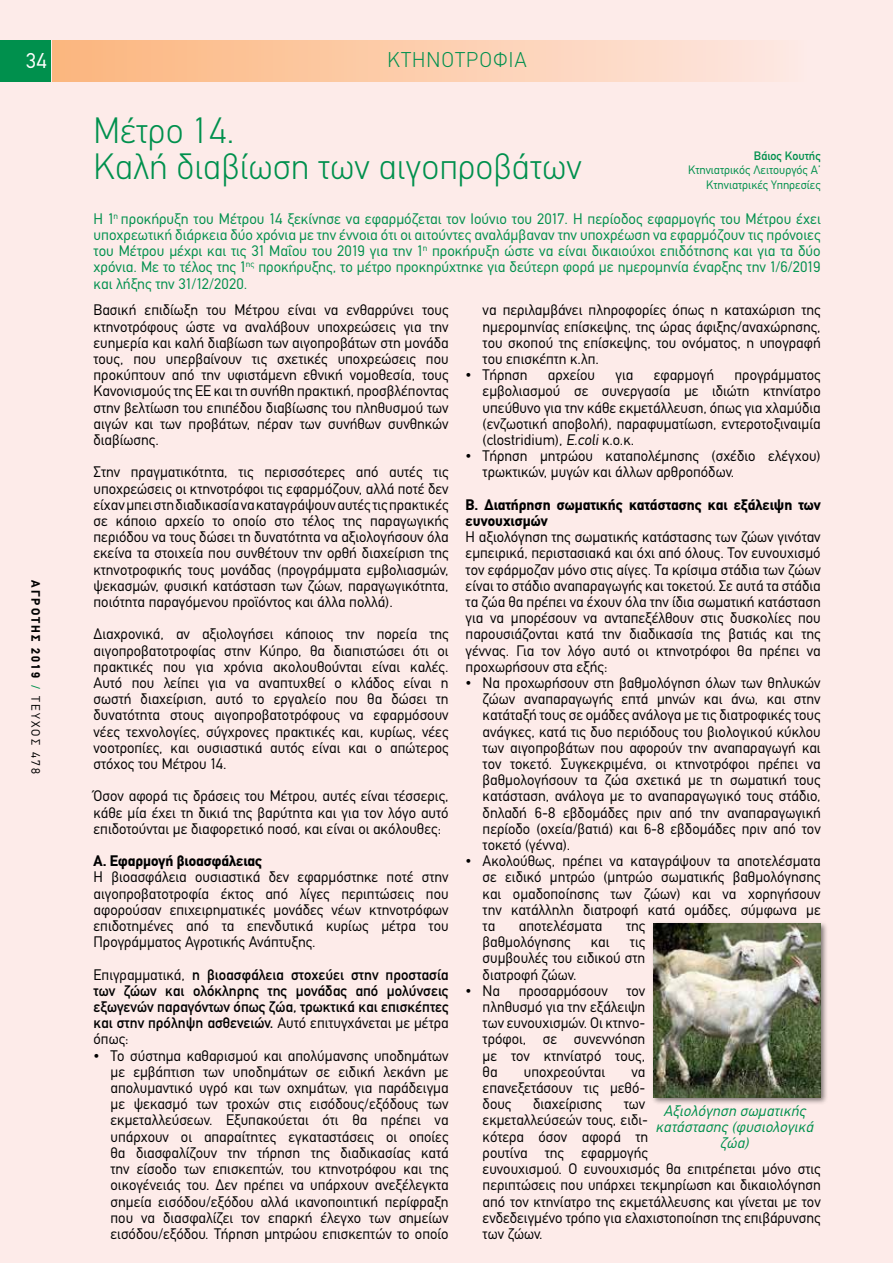
<style>
.page{position:relative;width:893px;height:1263px;background:#fde8e6}
.page>*{position:absolute;margin:0;border:0;box-sizing:border-box;transform-origin:0 0}
.t1{font:300 36px/36px "CF Din";color:#00904d}
.t2{font:300 21px "CF Din";letter-spacing:.05em;color:#00904d}
.t3{font:21px "CF Din";color:#fff}
.t4{font:15px/16.2px "CF Din";color:#000;text-align:justify}
.t5{font:15px/16.2px "CF Din";color:#00904d;text-align:justify}
.t6{font:15px/16.2px "CF Din";color:#000;text-align:justify}
.t7{font:700 15px/16.2px "CF Din";color:#000}
.t8{font:italic 15px/16.2px "CF Din";color:#00904d;text-align:center}
.t9{font:12px/14.4px "CF Din";color:#00904d;text-align:right}
.t10{font:700 12px "CF Din";letter-spacing:.175em;color:#000}
.t11{font:12px "CF Din";color:#00904d}
.s1{font-weight:400;color:#00904d}
.s2{font-weight:400}
.s3{font-style:inherit}
</style>
<div class="page">
<div style="left:0;top:40px;width:51px;height:41px;background:#00904d"></div>
<div style="left:53px;top:40px;width:756px;height:41px;background:linear-gradient(to right,#fbb57c,#fde8e3)"></div>
<div style="left:651px;top:921px;width:178px;height:184px;background:#000;opacity:.5"></div>
<img style="left:654px;top:924px;width:167px;height:173px">
<h2 class="t3" style="left:26px;top:49px;width:22px">34</h2>
<p class="t10" style="left:42px;top:580px;width:195px;rotate:90deg">AΓΡΟΤΗΣ 2019 <span class="s1">/</span> <span class="s2">TEΥΧΟΣ 478</span></p>
<h2 class="t2" style="left:387px;top:48px;width:141px">ΚΤΗΝΟΤΡΟΦΙΑ</h2>
<h1 class="t1" style="left:94px;top:113px;width:490px">Μέτρο 14.<br>Καλή διαβίωση των αιγοπροβάτων</h1>
<p class="t5" style="left:94px;top:211px;width:729px">Η 1<sup>η</sup> προκήρυξη του Μέτρου 14 ξεκίνησε να εφαρμόζεται τον Ιούνιο του 2017. Η περίοδος εφαρμογής του Μέτρου έχει υποχρεωτική διάρκεια δύο χρόνια με την έννοια ότι οι αιτούντες αναλάμβαναν την υποχρέωση να εφαρμόζουν τις πρόνοιες του Μέτρου μέχρι και τις 31 Μαΐου του 2019 για την 1<sup>η</sup> προκήρυξη ώστε να είναι δικαιούχοι επιδότησης και για τα δύο χρόνια. Με το τέλος της 1<sup>ης</sup> προκήρυξης, το μέτρο προκηρύχτηκε για δεύτερη φορά με ημερομηνία έναρξης την 1/6/2019 και λήξης την 31/12/2020.</p>
<p class="t4" style="left:94px;top:302px;width:357px">Βασική επιδίωξη του Μέτρου είναι να ενθαρρύνει τους κτηνοτρόφους ώστε να αναλάβουν υποχρεώσεις για την ευημερία και καλή διαβίωση των αιγοπροβάτων στη μονάδα τους, που υπερβαίνουν τις σχετικές υποχρεώσεις που προκύπτουν από την υφιστάμενη εθνική νομοθεσία, τους Κανονισμούς της ΕΕ και τη συνήθη πρακτική, προσβλέποντας στην βελτίωση του επιπέδου διαβίωσης του πληθυσμού των αιγών και των προβάτων, πέραν των συνήθων συνθηκών διαβίωσης.</p>
<p class="t4" style="left:94px;top:464px;width:357px">Στην πραγματικότητα, τις περισσότερες από αυτές τις υποχρεώσεις οι κτηνοτρόφοι τις εφαρμόζουν, αλλά ποτέ δεν είχαν μπει στη διαδικασία να καταγράψουν αυτές τις πρακτικές σε κάποιο αρχείο το οποίο στο τέλος της παραγωγικής περιόδου να τους δώσει τη δυνατότητα να αξιολογήσουν όλα εκείνα τα στοιχεία που συνθέτουν την ορθή διαχείριση της κτηνοτροφικής τους μονάδας (προγράμματα εμβολιασμών, ψεκασμών, φυσική κατάσταση των ζώων, παραγωγικότητα, ποιότητα παραγόμενου προϊόντος και άλλα πολλά).</p>
<p class="t4" style="left:94px;top:626px;width:357px">Διαχρονικά, αν αξιολογήσει κάποιος την πορεία της αιγοπροβατοτροφίας στην Κύπρο, θα διαπιστώσει ότι οι πρακτικές που για χρόνια ακολουθούνται είναι καλές.<br>Αυτό που λείπει για να αναπτυχθεί ο κλάδος είναι η σωστή διαχείριση, αυτό το εργαλείο που θα δώσει τη δυνατότητα στους αιγοπροβατοτρόφους να εφαρμόσουν νέες τεχνολογίες, σύγχρονες πρακτικές και, κυρίως, νέες νοοτροπίες, και ουσιαστικά αυτός είναι και ο απώτερος στόχος του Μέτρου 14.</p>
<p class="t4" style="left:94px;top:788px;width:357px">Όσον αφορά τις δράσεις του Μέτρου, αυτές είναι τέσσερις, κάθε μία έχει τη δικιά της βαρύτητα και για τον λόγο αυτό επιδοτούνται με διαφορετικό ποσό, και είναι οι ακόλουθες:</p>
<p class="t7" style="left:94px;top:853px;width:170px">Α. Εφαρμογή βιοασφάλειας</p>
<p class="t4" style="left:94px;top:869px;width:357px">Η βιοασφάλεια ουσιαστικά δεν εφαρμόστηκε ποτέ στην αιγοπροβατοτροφία έκτος από λίγες περιπτώσεις που αφορούσαν επιχειρηματικές μονάδες νέων κτηνοτρόφων επιδοτημένες από τα επενδυτικά κυρίως μέτρα του Προγράμματος Αγροτικής Ανάπτυξης.</p>
<p class="t6" style="left:94px;top:966px;width:357px"><span class="s3">Επιγραμματικά,</span> η βιοασφάλεια στοχεύει στην προστασία των ζώων και ολόκληρης της μονάδας από μολύνσεις εξωγενών παραγόντων όπως ζώα, τρωκτικά και επισκέπτες και στην πρόληψη ασθενειών. <span class="s3">Αυτό επιτυγχάνεται με μέτρα όπως:</span></p>
<p class="t4" style="left:111px;top:1047px;width:340px;text-indent:-17px">• Το σύστημα καθαρισμού και απολύμανσης υποδημάτων με εμβάπτιση των υποδημάτων σε ειδική λεκάνη με απολυμαντικό υγρό και των οχημάτων, για παράδειγμα με ψεκασμό των τροχών στις εισόδους/εξόδους των εκμεταλλεύσεων. Εξυπακούεται ότι θα πρέπει να υπάρχουν οι απαραίτητες εγκαταστάσεις οι οποίες θα διασφαλίζουν την τήρηση της διαδικασίας κατά την είσοδο των επισκεπτών, του κτηνοτρόφου και της οικογένειάς του. Δεν πρέπει να υπάρχουν ανεξέλεγκτα σημεία εισόδου/εξόδου αλλά ικανοποιητική περίφραξη που να διασφαλίζει τον επαρκή έλεγχο των σημείων εισόδου/εξόδου. Τήρηση μητρώου επισκεπτών το οποίο</p>
<p class="t11" style="left:754px;top:149px;width:68px">Βάιος Κουτής</p>
<p class="t9" style="left:688px;top:163px;width:134px">Κτηνιατρικός Λειτουργός A’<br>Κτηνιατρικές Υπηρεσίες</p>
<p class="t4" style="left:483px;top:302px;width:340px">να περιλαμβάνει πληροφορίες όπως η καταχώριση της ημερομηνίας επίσκεψης, της ώρας άφιξης/αναχώρησης, του σκοπού της επίσκεψης, του ονόματος, η υπογραφή του επισκέπτη κ.λπ.</p>
<p class="t4" style="left:466px;top:367px;width:63px">• Τήρηση</p>
<p class="t4" style="left:548px;top:367px;width:49px">αρχείου</p>
<p class="t4" style="left:616px;top:367px;width:19px">για</p>
<p class="t4" style="left:654px;top:367px;width:62px">εφαρμογή</p>
<p class="t4" style="left:483px;top:367px;width:340px;text-indent:252px">προγράμματος εμβολιασμού σε συνεργασία με ιδιώτη κτηνίατρο υπεύθυνο για την κάθε εκμετάλλευση, όπως για χλαμύδια (ενζωοτική αποβολή), παραφυματίωση, εντεροτοξιναιμία (clostridium), E.coli κ.ο.κ.</p>
<p class="t4" style="left:483px;top:448px;width:340px;text-indent:-17px">• Τήρηση μητρώου καταπολέμησης (σχέδιο ελέγχου) τρωκτικών, μυγών και άλλων αρθροπόδων.</p>
<p class="t7" style="left:466px;top:497px;width:357px">B. Διατήρηση σωματικής κατάστασης και εξάλειψη των ευνουχισμών</p>
<p class="t4" style="left:466px;top:529px;width:357px">Η αξιολόγηση της σωματικής κατάστασης των ζώων γινόταν εμπειρικά, περιστασιακά και όχι από όλους. Τον ευνουχισμό τον εφάρμοζαν μόνο στις αίγες. Τα κρίσιμα στάδια των ζώων είναι το στάδιο αναπαραγωγής και τοκετού. Σε αυτά τα στάδια τα ζώα θα πρέπει να έχουν όλα την ίδια σωματική κατάσταση για να μπορέσουν να ανταπεξέλθουν στις δυσκολίες που παρουσιάζονται κατά την διαδικασία της βατιάς και της γέννας. Για τον λόγο αυτό οι κτηνοτρόφοι θα πρέπει να προχωρήσουν στα εξής:</p>
<p class="t4" style="left:483px;top:675px;width:340px;text-indent:-17px">• Να προχωρήσουν στη βαθμολόγηση όλων των θηλυκών ζώων αναπαραγωγής επτά μηνών και άνω, και στην κατάταξή τους σε ομάδες ανάλογα με τις διατροφικές τους ανάγκες, κατά τις δυο περιόδους του βιολογικού κύκλου των αιγοπροβάτων που αφορούν την αναπαραγωγή και τον τοκετό. Συγκεκριμένα, οι κτηνοτρόφοι πρέπει να βαθμολογήσουν τα ζώα σχετικά με τη σωματική τους κατάσταση, ανάλογα με το αναπαραγωγικό τους στάδιο, δηλαδή 6-8 εβδομάδες πριν από την αναπαραγωγική περίοδο (οχεία/βατιά) και 6-8 εβδομάδες πριν από τον τοκετό (γέννα).</p>
<p class="t4" style="left:483px;top:853px;width:340px;text-indent:-17px">• Ακολούθως, πρέπει να καταγράψουν τα αποτελέσματα σε ειδικό μητρώο (μητρώο σωματικής βαθμολόγησης και ομαδοποίησης των ζώων) και να χορηγήσουν την κατάλληλη διατροφή κατά ομάδες, σύμφωνα με τα</p>
<p class="t4" style="left:519px;top:918px;width:85px">αποτελέσματα</p>
<p class="t4" style="left:626px;top:918px;width:21px">της</p>
<p class="t4" style="left:483px;top:934px;width:89px">βαθμολόγησης</p>
<p class="t4" style="left:591px;top:934px;width:20px">και</p>
<p class="t4" style="left:483px;top:934px;width:164px;text-indent:147px">τις συμβουλές του ειδικού στη διατροφή ζώων.</p>
<p class="t4" style="left:483px;top:983px;width:164px;text-indent:-17px">• Να προσαρμόσουν τον πληθυσμό για την εξάλειψη των ευνουχισμών. Οι κτηνο&shy;τρόφοι, σε συνεννόηση με τον κτηνίατρό τους, θα</p>
<p class="t4" style="left:524px;top:1064px;width:83px">υποχρεούνται</p>
<p class="t4" style="left:483px;top:1064px;width:164px;text-indent:149px">να επανεξετάσουν τις μεθό&shy;δους</p>
<p class="t4" style="left:533px;top:1096px;width:70px">διαχείρισης</p>
<p class="t4" style="left:483px;top:1096px;width:340px;text-align:left;text-indent:141px">των<br>εκμεταλλεύσεών τους, ειδι-<br>κότερα όσον αφορά τη<br>ρουτίνα της εφαρμογής<br>ευνουχισμού. Ο ευνουχισμός θα επιτρέπεται μόνο στις περιπτώσεις που υπάρχει τεκμηρίωση και δικαιολόγηση από τον κτηνίατρο της εκμετάλλευσης και γίνεται με τον ενδεδειγμένο τρόπο για ελαχιστοποίηση της επιβάρυνσης των ζώων.</p>
<p class="t8" style="left:656px;top:1102px;width:163px">Αξιολόγηση σωματικής κατάστασης (φυσιολογικά ζώα)</p>
</div>
